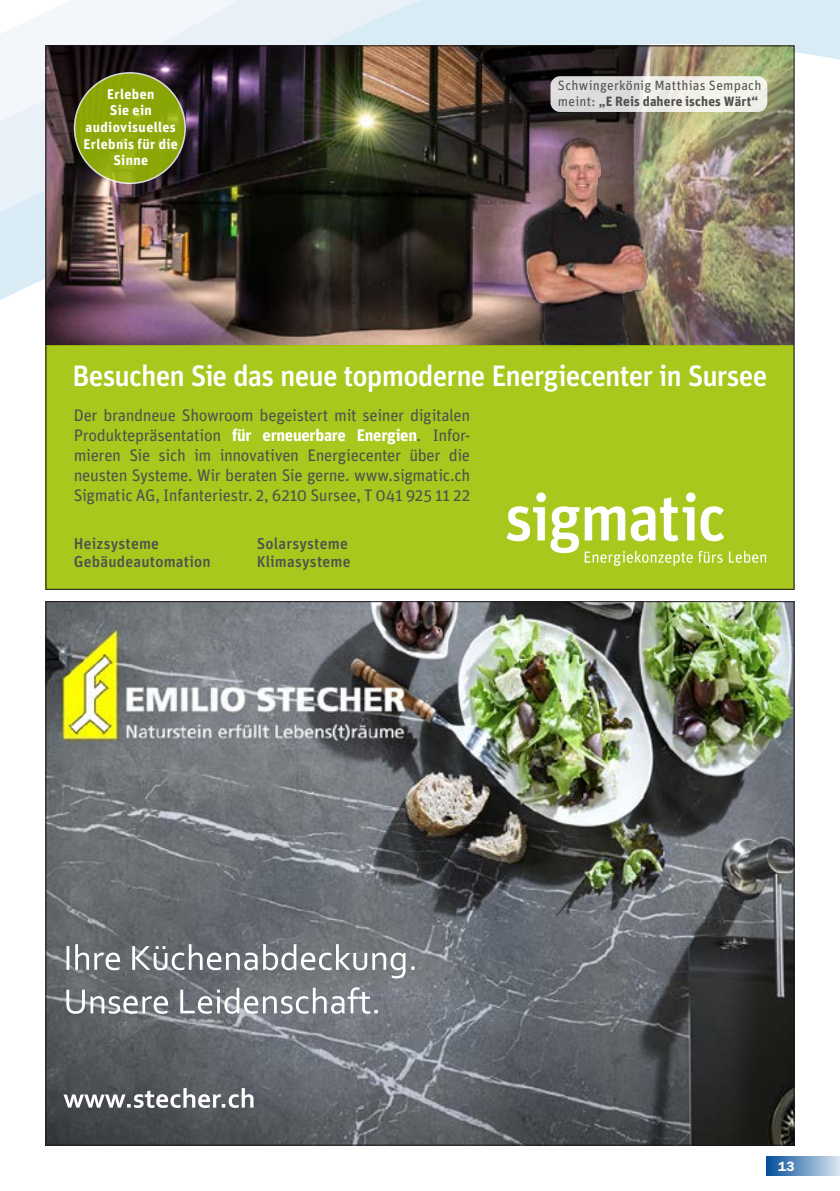
<style>
.page{position:relative;width:840px;height:1191px;background:#fff}
.page>*{position:absolute;margin:0;border:0;box-sizing:border-box;transform-origin:0 0}
.t1{font:500 29.6px "Unit Pro";letter-spacing:-.03em;color:#fff}
.t2{font:16.8px/20px "Unit Pro";letter-spacing:-.015em;color:#50514f;text-align:justify}
.t3{font:500 15.8px/17.8px "Unit Pro";letter-spacing:.015em;color:#50514f}
.t4{font:700 14px/16.8px "Unit Pro";letter-spacing:.025em;color:#fff;text-align:center}
.t5{font:600 13.6px "Franklin Gothic";color:#fff}
.t6{font:13.4px/16.2px "Unit Pro";letter-spacing:.015em;color:#50514f}
.s1{font-weight:700}
.s2{font-weight:700;color:#fff}
</style>
<div class="page">
<div style="left:765px;top:1157px;width:74px;height:18px;background:linear-gradient(to right,#004a98,#d5e2ee)"></div>
<svg style="left:0;top:0;width:839px;height:421px"></svg>
<img style="left:47px;top:47px;width:745px;height:298px">
<svg style="left:75px;top:73px;width:110px;height:110px;background:#8ea90b"></svg>
<div style="left:74px;top:72px;width:112px;height:112px;border:2px solid #fff;border-radius:50%"></div>
<img style="left:484px;top:134px;width:181px;height:211px">
<div style="left:46px;top:345px;width:747px;height:244px;background:#a8c81d"></div>
<svg style="left:506px;top:492px;width:259px;height:74px"></svg>
<div style="left:550px;top:76px;width:216px;height:36px;background:linear-gradient(to right,#d8d6d9,#f9f9ef);border-radius:10px"></div>
<img style="left:47px;top:603px;width:745px;height:540px">
<p class="t4" style="left:84px;top:84px;width:96px">Erleben<br>Sie ein audiovisuelles<br>Erlebnis für die<br>Sinne</p>
<p class="t6" style="left:557px;top:77px;width:205px">Schwingerkönig Matthias Sempach meint: <span class="s1">„E Reis dahere isches Wärt“</span></p>
<h1 class="t1" style="left:72px;top:354px;width:696px">Besuchen Sie das neue topmoderne Energiecenter in Sursee</h1>
<p class="t2" style="left:74px;top:404px;width:397px">Der brandneue Showroom begeistert mit seiner digitalen Produktepräsentation <span class="s2">für erneuerbare Energien</span>. Infor&shy;mieren Sie sich im innovativen Energiecenter über die neusten Systeme. Wir beraten Sie gerne. www.sigmatic.ch Sigmatic AG, Infanteriestr. 2, 6210 Sursee, T 041 925 11 22</p>
<p class="t3" style="left:74px;top:534px;width:138px">Heizsysteme<br>Gebäudeautomation</p>
<p class="t3" style="left:256px;top:534px;width:95px">Solarsysteme<br>Klimasysteme</p>
<p class="t5" style="left:777px;top:1158px;width:18px">13</p>
</div>
